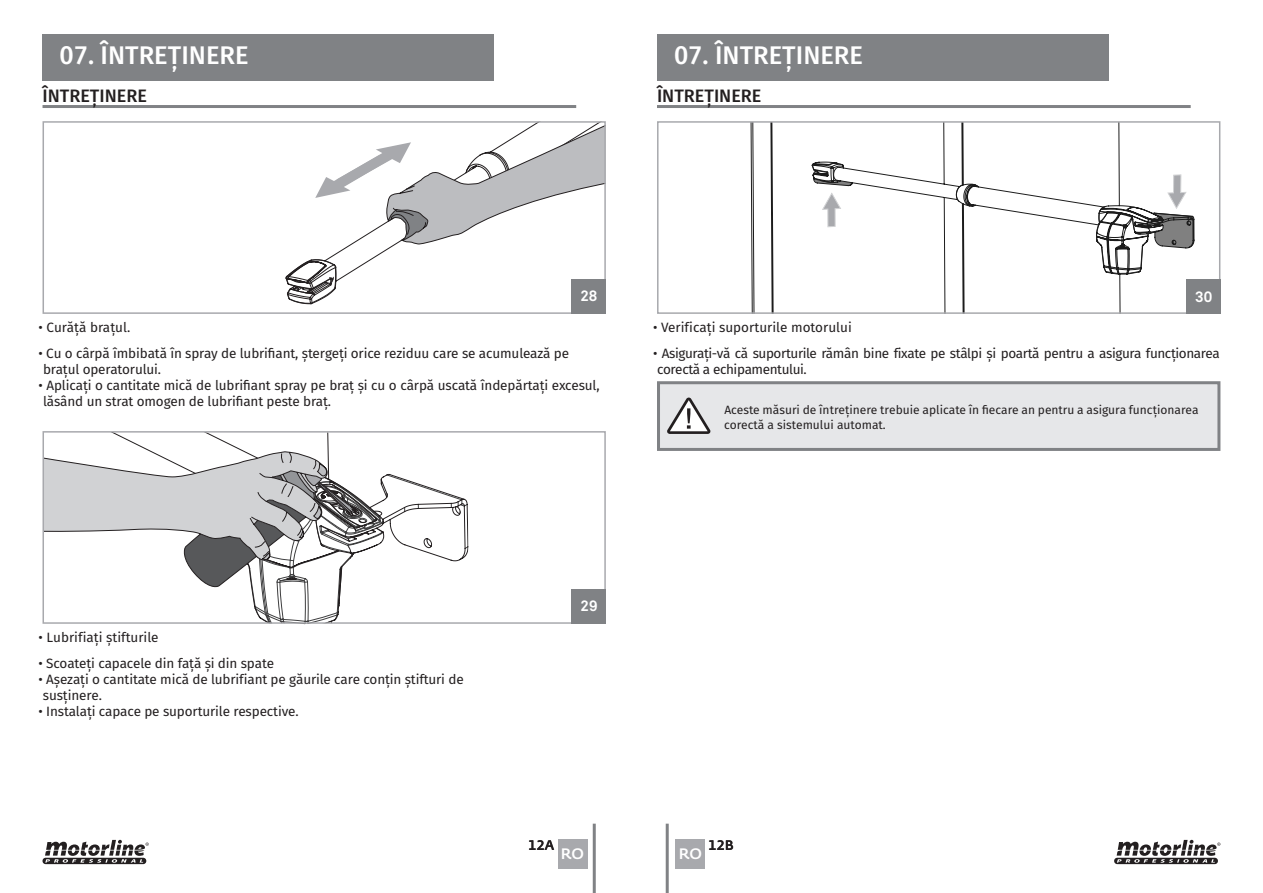
<style>
.page{position:relative;width:1263px;height:893px;background:#fff}
.page>*{position:absolute;margin:0;border:0;box-sizing:border-box;transform-origin:0 0}
.t1{font:500 25.5px "Fira Sans";color:#fff}
.t2{font:500 18px "Fira Sans";color:#231f20}
.t3{font:700 15px "Akkurat Pro";color:#fff}
.t4{font:500 15px "Fedra Sans Std";color:#fff}
.t5{font:13.5px/16.2px "Fira Sans";letter-spacing:-.01em;color:#231f20}
.t6{font:13.5px/16.2px "Fira Sans";letter-spacing:-.03em;color:#231f20}
.t7{font:500 13.5px "Fedra Sans Std";color:#231f20}
.t8{font:12px/14.4px "Fira Sans";color:#231f20}
</style>
<div class="page">
<div style="left:657px;top:34px;width:451px;height:46px;background:#808285"></div>
<div style="left:43px;top:34px;width:451px;height:46px;background:#808285"></div>
<hr style="left:657px;top:105px;width:534px;height:3px;background:#808285">
<hr style="left:43px;top:105px;width:533px;height:3px;background:#808285">
<hr style="left:593px;top:824px;width:3px;height:69px;background:#808285">
<hr style="left:666px;top:824px;width:3px;height:69px;background:#808285">
<div style="left:675px;top:839px;width:30px;height:30px;background:#a8a9ad"></div>
<div style="left:558px;top:839px;width:29px;height:30px;background:#a8a9ad"></div>
<svg style="left:750px;top:124px;width:445px;height:187px"></svg>
<svg style="left:46px;top:451px;width:422px;height:170px"></svg>
<svg style="left:812px;top:124px;width:382px;height:150px"></svg>
<div style="left:657px;top:381px;width:563px;height:70px;background:#e6e7e9;border:3px solid #808285"></div>
<svg style="left:667px;top:398px;width:43px;height:36px"></svg>
<svg style="left:286px;top:124px;width:317px;height:180px"></svg>
<div style="left:43px;top:121px;width:563px;height:193px;border:2px solid #a8a9ad"></div>
<div style="left:43px;top:431px;width:563px;height:193px;border:2px solid #a8a9ad"></div>
<div style="left:657px;top:121px;width:563px;height:193px;border:2px solid #a8a9ad"></div>
<div style="left:572px;top:280px;width:34px;height:34px;background:#808285"></div>
<div style="left:572px;top:589px;width:34px;height:35px;background:#808285"></div>
<div style="left:1186px;top:279px;width:34px;height:35px;background:#808285"></div>
<svg style="left:529px;top:840px;width:25px;height:10px"></svg>
<svg style="left:709px;top:840px;width:24px;height:10px"></svg>
<svg style="left:1114px;top:840px;width:106px;height:24px"></svg>
<svg style="left:43px;top:840px;width:106px;height:24px"></svg>
<h1 class="t1" style="left:60px;top:35px;width:191px">07. ÎNTREȚINERE</h1>
<h1 class="t1" style="left:674px;top:35px;width:191px">07. ÎNTREȚINERE</h1>
<h2 class="t2" style="left:43px;top:81px;width:106px">ÎNTREȚINERE</h2>
<h2 class="t2" style="left:657px;top:81px;width:106px">ÎNTREȚINERE</h2>
<p class="t5" style="left:39px;top:319px;width:93px">• Curăță brațul.</p>
<p class="t3" style="left:580px;top:287px;width:19px">28</p>
<p class="t5" style="left:653px;top:319px;width:200px">• Verificați suporturile motorului</p>
<p class="t3" style="left:1195px;top:287px;width:19px">30</p>
<p class="t5" style="left:43px;top:345px;width:528px;text-indent:-4px">• Cu o cârpă îmbibată în spray de lubrifiant, ștergeți orice reziduu care se acumulează pe brațul operatorului.</p>
<p class="t5" style="left:43px;top:377px;width:558px;text-indent:-5px">• Aplicați o cantitate mică de lubrifiant spray pe braț și cu o cârpă uscată îndepărtați excesul, lăsând un strat omogen de lubrifiant peste braț.</p>
<p class="t6" style="left:657px;top:345px;width:564px;text-indent:-4px">• Asigurați-vă că suporturile rămân bine fixate pe stâlpi și poartă pentru a asigura funcționarea corectă a echipamentului.</p>
<p class="t8" style="left:724px;top:403px;width:476px">Aceste măsuri de întreținere trebuie aplicate în fiecare an pentru a asigura funcționarea corectă a sistemului automat.</p>
<p class="t5" style="left:39px;top:628px;width:122px">• Lubrifiați știfturile</p>
<p class="t5" style="left:39px;top:654px;width:237px">• Scoateți capacele din față și din spate</p>
<p class="t5" style="left:43px;top:671px;width:422px;text-indent:-4px">• Așezați o cantitate mică de lubrifiant pe găurile care conțin știfturi de susținere.</p>
<p class="t5" style="left:39px;top:703px;width:262px">• Instalați capace pe suporturile respective.</p>
<p class="t3" style="left:580px;top:596px;width:19px">29</p>
<p class="t7" style="left:536px;top:837px;width:10px">3</p>
<p class="t7" style="left:717px;top:837px;width:10px">3</p>
<p class="t7" style="left:528px;top:837px;width:27px">12A</p>
<p class="t7" style="left:708px;top:837px;width:27px">12B</p>
<p class="t4" style="left:561px;top:845px;width:25px">RO</p>
<p class="t4" style="left:679px;top:845px;width:25px">RO</p>
</div>
